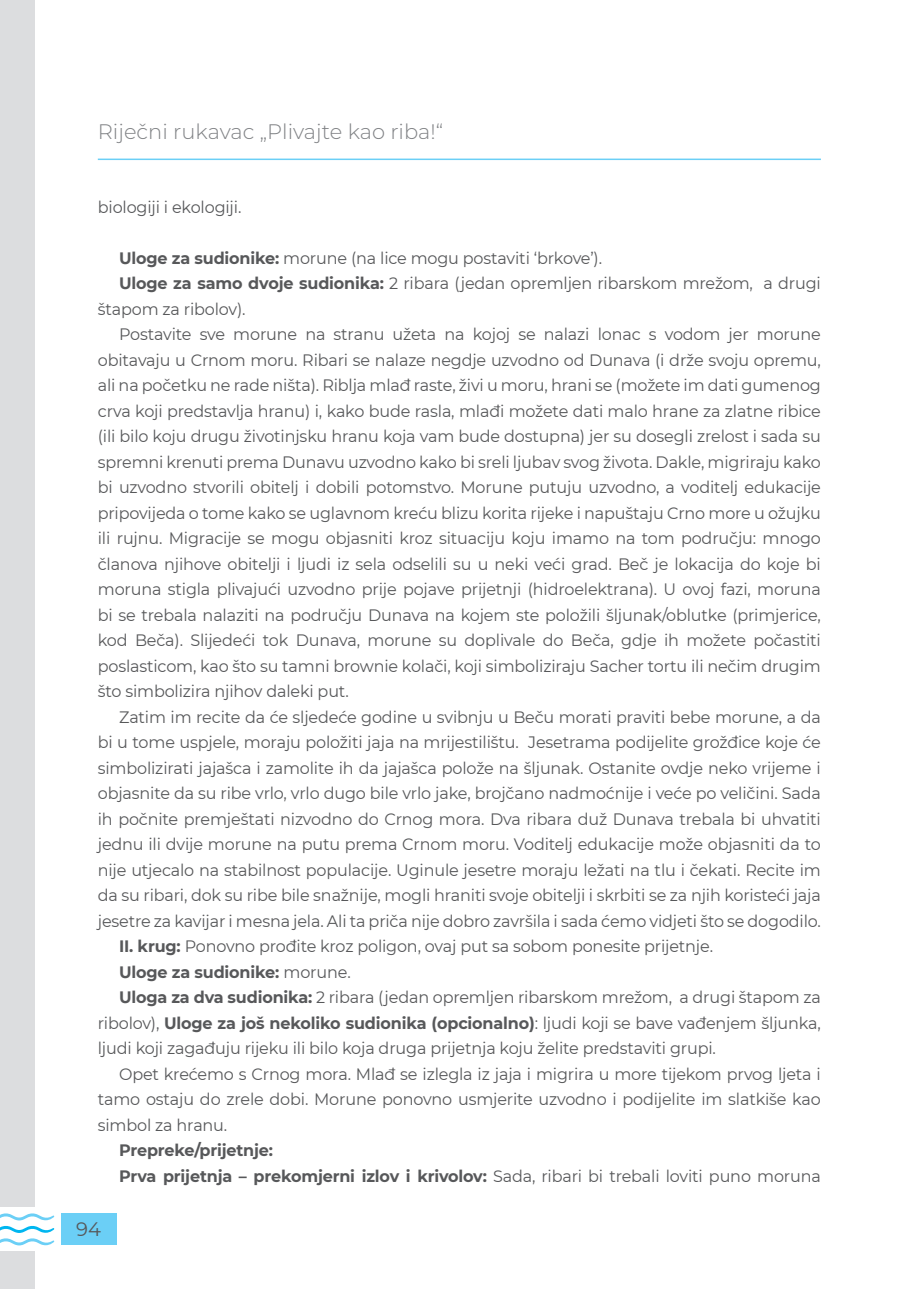
<style>
.page{position:relative;width:906px;height:1289px;background:#fff}
.page>*{position:absolute;margin:0;border:0;box-sizing:border-box;transform-origin:0 0}
.t1{font:300 21px "Montserrat";color:#808285}
.t2{font:19.5px "Montserrat";color:#57585a}
.t3{font:16.5px "Montserrat";letter-spacing:-.01em;color:#57585a}
.t4{font:700 16.5px/25.5px "Montserrat";letter-spacing:-.01em;color:#57585a}
.s1{font-weight:700}
.s2{font-weight:400}
</style>
<div class="page">
<div style="left:61px;top:1213px;width:55px;height:32px;background:#6bcff6"></div>
<svg style="left:0;top:1213px;width:54px;height:32px"></svg>
<div style="left:0;top:0;width:34px;height:1205px;background:#dcdddf"></div>
<div style="left:0;top:1251px;width:34px;height:37px;background:#dcdddf"></div>
<hr style="left:98px;top:158px;width:723px;height:2px;background:#6bcff6">
<p class="t1" style="left:98px;top:118px;width:347px">Riječni rukavac „Plivajte kao riba!“</p>
<p class="t3" style="left:98px;top:195px;width:145px">biologiji i ekologiji.</p>
<p class="t3" style="left:119px;top:246px;width:484px"><span class="s1">Uloge za sudionike:</span> morune (na lice mogu postaviti ‘brkove’).</p>
<p class="t3" style="left:119px;top:272px;width:703px"><span class="s1">Uloge za samo dvoje sudionika:</span> 2 ribara (jedan opremljen ribarskom mrežom, a drugi</p>
<p class="t3" style="left:98px;top:297px;width:149px">štapom za ribolov).</p>
<p class="t3" style="left:119px;top:323px;width:703px">Postavite sve morune na stranu užeta na kojoj se nalazi lonac s vodom jer morune</p>
<p class="t3" style="left:98px;top:348px;width:724px">obitavaju u Crnom moru. Ribari se nalaze negdje uzvodno od Dunava (i drže svoju opremu,</p>
<p class="t3" style="left:98px;top:374px;width:724px">ali na početku ne rade ništa). Riblja mlađ raste, živi u moru, hrani se (možete im dati gumenog</p>
<p class="t3" style="left:98px;top:399px;width:724px">crva koji predstavlja hranu) i, kako bude rasla, mlađi možete dati malo hrane za zlatne ribice</p>
<p class="t3" style="left:98px;top:425px;width:724px">(ili bilo koju drugu životinjsku hranu koja vam bude dostupna) jer su dosegli zrelost i sada su</p>
<p class="t3" style="left:98px;top:450px;width:724px">spremni krenuti prema Dunavu uzvodno kako bi sreli ljubav svog života. Dakle, migriraju kako</p>
<p class="t3" style="left:98px;top:476px;width:724px">bi uzvodno stvorili obitelj i dobili potomstvo. Morune putuju uzvodno, a voditelj edukacije</p>
<p class="t3" style="left:98px;top:501px;width:724px">pripovijeda o tome kako se uglavnom kreću blizu korita rijeke i napuštaju Crno more u ožujku</p>
<p class="t3" style="left:98px;top:527px;width:724px">ili rujnu. Migracije se mogu objasniti kroz situaciju koju imamo na tom području: mnogo</p>
<p class="t3" style="left:98px;top:552px;width:724px">članova njihove obitelji i ljudi iz sela odselili su u neki veći grad. Beč je lokacija do koje bi</p>
<p class="t3" style="left:98px;top:578px;width:724px">moruna stigla plivajući uzvodno prije pojave prijetnji (hidroelektrana). U ovoj fazi, moruna</p>
<p class="t3" style="left:98px;top:603px;width:724px">bi se trebala nalaziti na području Dunava na kojem ste položili šljunak/oblutke (primjerice,</p>
<p class="t3" style="left:98px;top:629px;width:724px">kod Beča). Slijedeći tok Dunava, morune su doplivale do Beča, gdje ih možete počastiti</p>
<p class="t3" style="left:98px;top:654px;width:724px">poslasticom, kao što su tamni brownie kolači, koji simboliziraju Sacher tortu ili nečim drugim</p>
<p class="t3" style="left:98px;top:680px;width:252px">što simbolizira njihov daleki put.</p>
<p class="t3" style="left:119px;top:705px;width:703px">Zatim im recite da će sljedeće godine u svibnju u Beču morati praviti bebe morune, a da</p>
<p class="t3" style="left:98px;top:731px;width:724px">bi u tome uspjele, moraju položiti jaja na mrijestilištu. Jesetrama podijelite grožđice koje će</p>
<p class="t3" style="left:98px;top:756px;width:724px">simbolizirati jajašca i zamolite ih da jajašca polože na šljunak. Ostanite ovdje neko vrijeme i</p>
<p class="t3" style="left:98px;top:782px;width:724px">objasnite da su ribe vrlo, vrlo dugo bile vrlo jake, brojčano nadmoćnije i veće po veličini. Sada</p>
<p class="t3" style="left:98px;top:807px;width:724px">ih počnite premještati nizvodno do Crnog mora. Dva ribara duž Dunava trebala bi uhvatiti</p>
<p class="t3" style="left:98px;top:833px;width:724px">jednu ili dvije morune na putu prema Crnom moru. Voditelj edukacije može objasniti da to</p>
<p class="t3" style="left:98px;top:858px;width:724px">nije utjecalo na stabilnost populacije. Uginule jesetre moraju ležati na tlu i čekati. Recite im</p>
<p class="t3" style="left:98px;top:884px;width:724px">da su ribari, dok su ribe bile snažnije, mogli hraniti svoje obitelji i skrbiti se za njih koristeći jaja</p>
<p class="t3" style="left:98px;top:909px;width:724px">jesetre za kavijar i mesna jela. Ali ta priča nije dobro završila i sada ćemo vidjeti što se dogodilo.</p>
<p class="t3" style="left:119px;top:935px;width:595px"><span class="s1">II. krug:</span> Ponovno prođite kroz poligon, ovaj put sa sobom ponesite prijetnje.</p>
<p class="t4" style="left:119px;top:958px;width:233px">Uloge za sudionike: <span class="s2">morune.</span></p>
<p class="t3" style="left:119px;top:986px;width:703px"><span class="s1">Uloga za dva sudionika:</span> 2 ribara (jedan opremljen ribarskom mrežom, a drugi štapom za</p>
<p class="t3" style="left:98px;top:1011px;width:724px">ribolov), <span class="s1">Uloge za još nekoliko sudionika (opcionalno)</span>: ljudi koji se bave vađenjem šljunka,</p>
<p class="t3" style="left:98px;top:1037px;width:619px">ljudi koji zagađuju rijeku ili bilo koja druga prijetnja koju želite predstaviti grupi.</p>
<p class="t3" style="left:119px;top:1062px;width:703px">Opet krećemo s Crnog mora. Mlađ se izlegla iz jaja i migrira u more tijekom prvog ljeta i</p>
<p class="t3" style="left:98px;top:1088px;width:724px">tamo ostaju do zrele dobi. Morune ponovno usmjerite uzvodno i podijelite im slatkiše kao</p>
<p class="t3" style="left:98px;top:1113px;width:131px">simbol za hranu.</p>
<p class="t4" style="left:119px;top:1136px;width:703px">Prepreke/prijetnje:<br>Prva prijetnja – prekomjerni izlov i krivolov: <span class="s2">Sada, ribari bi trebali loviti puno moruna</span></p>
<p class="t2" style="left:76px;top:1215px;width:26px">94</p>
</div>
